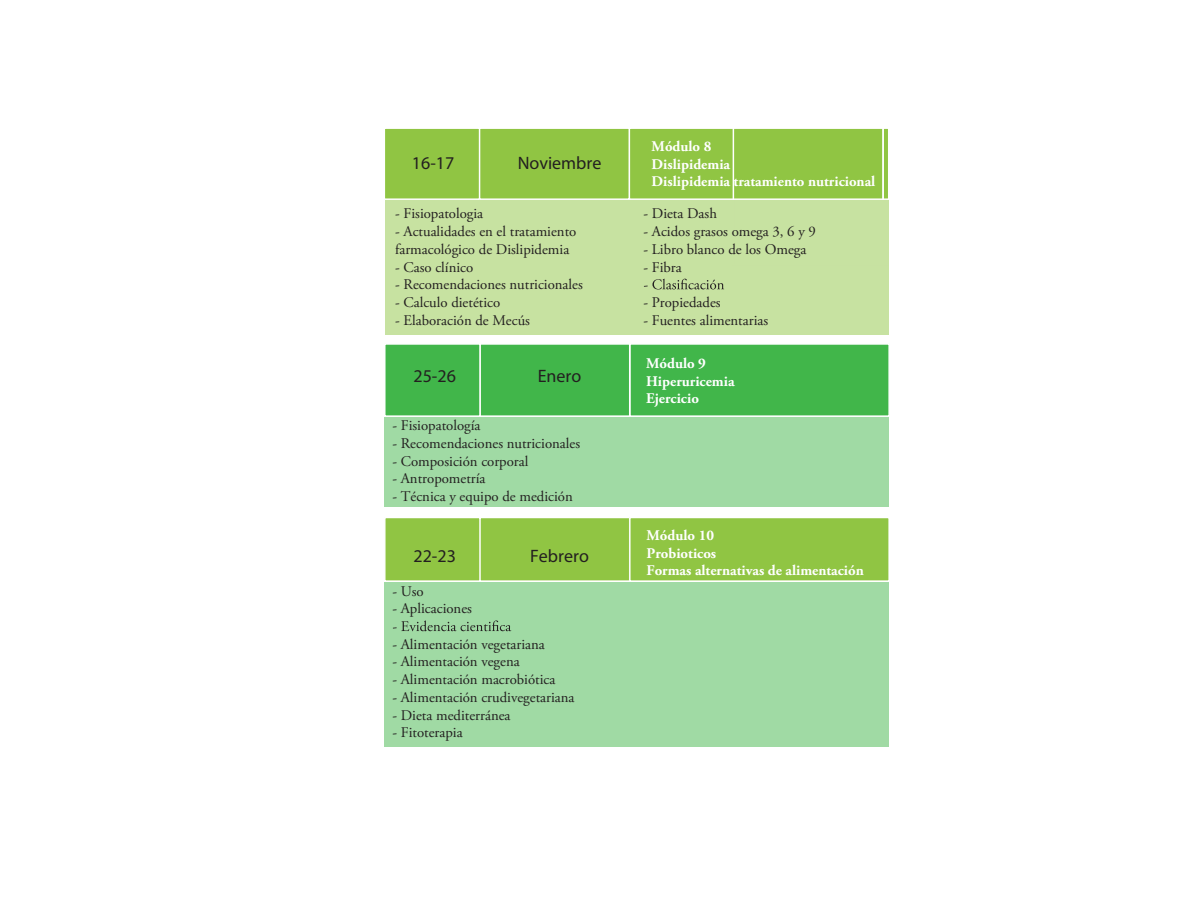
<style>
.page{position:relative;width:1188px;height:918px;background:#fff}
.page>*{position:absolute;margin:0;border:0;box-sizing:border-box;transform-origin:0 0}
.t1{font:18px "Myriad Pro";color:#231f20}
.t2{font:14.7px/17.7px "Adobe Garamond Pro";color:#231f20}
.t3{font:700 14.7px/17.7px "Adobe Garamond Pro";color:#fff}
</style>
<div class="page">
<div style="left:629px;top:128px;width:260px;height:71px;background:#90c543"></div>
<div style="left:629px;top:127px;width:260px;height:73px;border:2px solid #fff"></div>
<div style="left:480px;top:128px;width:149px;height:71px;background:#90c543"></div>
<div style="left:479px;top:127px;width:151px;height:73px;border:2px solid #fff"></div>
<div style="left:384px;top:128px;width:96px;height:71px;background:#90c543"></div>
<div style="left:384px;top:127px;width:96px;height:73px;border:2px solid #fff"></div>
<div style="left:629px;top:343px;width:261px;height:74px;background:#41b64a;border:2px solid #fff"></div>
<div style="left:479px;top:343px;width:151px;height:74px;background:#41b64a;border:2px solid #fff"></div>
<div style="left:384px;top:343px;width:97px;height:74px;background:#41b64a;border:2px solid #fff"></div>
<div style="left:630px;top:517px;width:259px;height:64px;background:#90c543"></div>
<div style="left:629px;top:517px;width:261px;height:65px;border:2px solid #fff"></div>
<div style="left:480px;top:517px;width:150px;height:64px;background:#90c543"></div>
<div style="left:479px;top:517px;width:151px;height:65px;border:2px solid #fff"></div>
<div style="left:385px;top:517px;width:95px;height:64px;background:#90c543"></div>
<div style="left:384px;top:517px;width:97px;height:65px;border:2px solid #fff"></div>
<div style="left:733px;top:112px;width:151px;height:154px;border:2px solid #fff"></div>
<div style="left:385px;top:200px;width:504px;height:135px;background:#c7e2a1"></div>
<div style="left:385px;top:417px;width:504px;height:89px;background:#a0daa4"></div>
<div style="left:385px;top:583px;width:504px;height:164px;background:#a0daa4"></div>
<svg style="left:393px;top:620px;width:118px;height:11px"></svg>
<svg style="left:644px;top:279px;width:80px;height:10px"></svg>
<p class="t1" style="left:412px;top:152px;width:44px">16-17</p>
<p class="t1" style="left:518px;top:152px;width:85px">Noviembre</p>
<p class="t2" style="left:395px;top:205px;width:90px">- Fisiopatologia</p>
<p class="t2" style="left:395px;top:223px;width:183px">- Actualidades en el tratamiento farmacológico de Dislipidemia</p>
<p class="t2" style="left:395px;top:259px;width:80px">- Caso clínico</p>
<p class="t2" style="left:395px;top:276px;width:189px">- Recomendaciones nutricionales</p>
<p class="t2" style="left:395px;top:294px;width:107px">- Calculo dietético</p>
<p class="t2" style="left:395px;top:312px;width:136px">- Elaboración de Mecús</p>
<p class="t1" style="left:413px;top:365px;width:44px">25-26</p>
<p class="t1" style="left:538px;top:365px;width:45px">Enero</p>
<p class="t2" style="left:392px;top:417px;width:90px">- Fisiopatología</p>
<p class="t2" style="left:392px;top:435px;width:189px">- Recomendaciones nutricionales</p>
<p class="t2" style="left:392px;top:453px;width:138px">- Composición corporal</p>
<p class="t2" style="left:392px;top:470px;width:95px">- Antropometría</p>
<p class="t2" style="left:392px;top:488px;width:182px">- Técnica y equipo de medición</p>
<p class="t1" style="left:413px;top:544px;width:44px">22-23</p>
<p class="t1" style="left:530px;top:544px;width:60px">Febrero</p>
<p class="t2" style="left:392px;top:583px;width:33px">- Uso</p>
<p class="t2" style="left:392px;top:600px;width:81px">- Aplicaciones</p>
<p class="t2" style="left:392px;top:636px;width:154px">- Alimentación vegetariana</p>
<p class="t2" style="left:392px;top:653px;width:129px">- Alimentación vegena</p>
<p class="t2" style="left:392px;top:671px;width:165px">- Alimentación macrobiótica</p>
<p class="t2" style="left:392px;top:689px;width:184px">- Alimentación crudivegetariana</p>
<p class="t2" style="left:392px;top:707px;width:120px">- Dieta mediterránea</p>
<p class="t2" style="left:392px;top:724px;width:72px">- Fitoterapia</p>
<p class="t3" style="left:652px;top:138px;width:225px">Módulo 8<br>Dislipidemia<br>Dislipidemia tratamiento nutricional</p>
<p class="t2" style="left:643px;top:205px;width:75px">- Dieta Dash</p>
<p class="t2" style="left:643px;top:223px;width:174px">- Acidos grasos omega 3, 6 y 9</p>
<p class="t2" style="left:643px;top:241px;width:165px">- Libro blanco de los Omega</p>
<p class="t2" style="left:643px;top:259px;width:40px">- Fibra</p>
<p class="t2" style="left:643px;top:294px;width:79px">- Propiedades</p>
<p class="t2" style="left:643px;top:312px;width:126px">- Fuentes alimentarias</p>
<p class="t3" style="left:646px;top:355px;width:90px">Módulo 9<br>Hiperuricemia<br>Ejercicio</p>
<p class="t3" style="left:647px;top:527px;width:219px">Módulo 10<br>Probioticos<br>Formas alternativas de alimentación</p>
</div>
